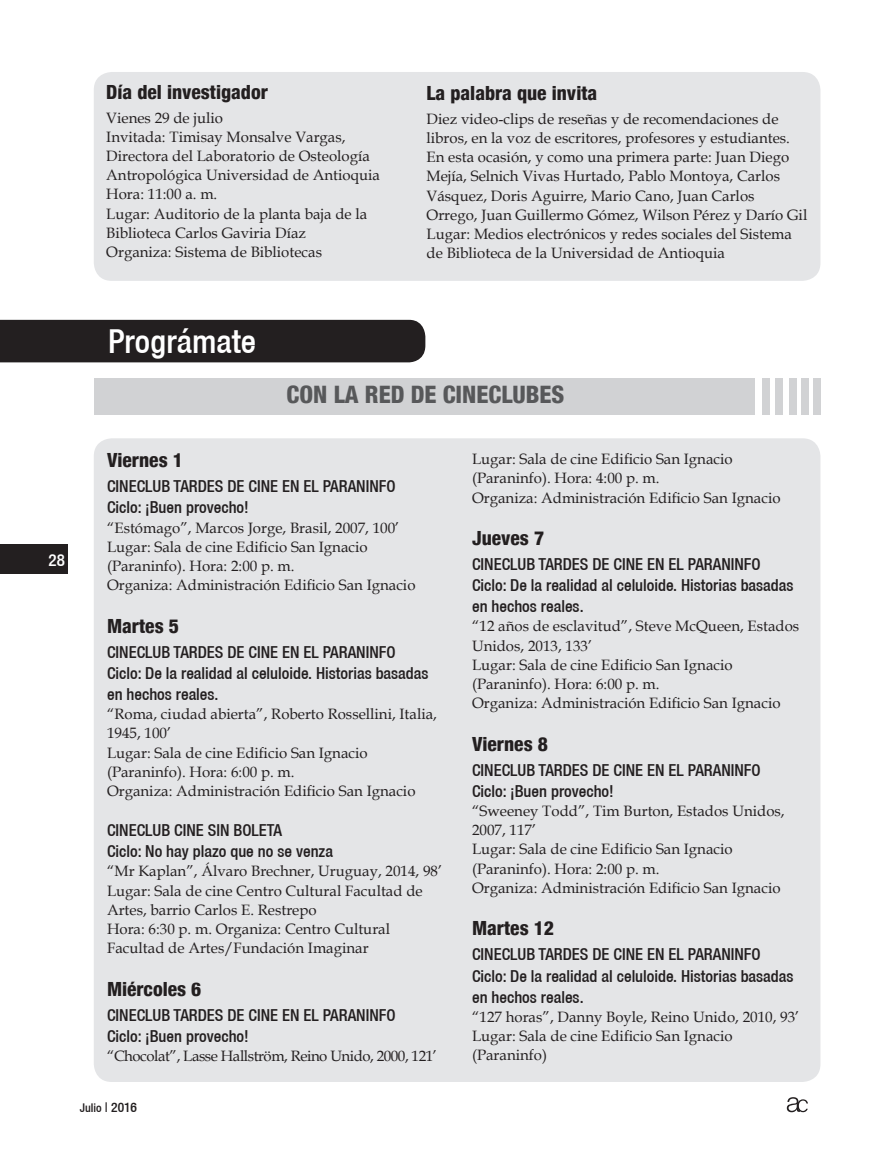
<style>
.page{position:relative;width:893px;height:1149px;background:#fff}
.page>*{position:absolute;margin:0;border:0;box-sizing:border-box;transform-origin:0 0}
.t1{font:500 condensed 33px "Helvetica 67";color:#fff}
.t2{font:800 condensed 24px "Helvetica 87";color:#57585a}
.t3{font:800 condensed 19.5px "Helvetica 87";color:#231f20}
.t4{font:500 condensed 16.95px "Helvetica 67";color:#fff}
.t5{font:500 condensed 16.5px/21px "Helvetica 67";color:#231f20}
.t6{font:15px/19.2px "Book Antiqua";color:#231f20}
.t7{font:15px "Book Antiqua";letter-spacing:-.03em;color:#231f20}
.t8{font:500 condensed 12px "Helvetica 67";color:#231f20}
.s1{font-size:13.5px}
</style>
<div class="page">
<div style="left:0;top:544px;width:68px;height:29px;background:#231f20"></div>
<svg style="left:787px;top:1097px;width:21px;height:14px"></svg>
<div style="left:94px;top:72px;width:726px;height:209px;background:#e4e5e7;border-radius:18px"></div>
<div style="left:94px;top:378px;width:661px;height:36px;background:#d1d2d4"></div>
<div style="left:813px;top:378px;width:7px;height:36px;background:#d1d2d4"></div>
<div style="left:801px;top:378px;width:7px;height:36px;background:#d1d2d4"></div>
<div style="left:789px;top:378px;width:8px;height:36px;background:#d1d2d4"></div>
<div style="left:776px;top:378px;width:7px;height:36px;background:#d1d2d4"></div>
<div style="left:762px;top:378px;width:7px;height:36px;background:#d1d2d4"></div>
<div style="left:0;top:320px;width:425px;height:42px;background:#231f20"></div>
<div style="left:94px;top:438px;width:726px;height:643px;background:#e4e5e7;border-radius:18px"></div>
<h3 class="t3" style="left:106px;top:80px;width:163px">Día del investigador</h3>
<p class="t6" style="left:106px;top:107px;width:275px">Vienes 29 de julio<br>Invitada: Timisay Monsalve Vargas,<br>Directora del Laboratorio de Osteología<br>Antropológica Universidad de Antioquia<br>Hora: 11:00 a. m.<br>Lugar: Auditorio de la planta baja de la<br>Biblioteca Carlos Gaviria Díaz<br>Organiza: Sistema de Bibliotecas</p>
<h3 class="t3" style="left:427px;top:81px;width:172px">La palabra que invita</h3>
<p class="t6" style="left:427px;top:109px;width:382px">Diez video-clips de reseñas y de recomendaciones de libros, en la voz de escritores, profesores y estudiantes.<br>En esta ocasión, y como una primera parte: Juan Diego Mejía, Selnich Vivas Hurtado, Pablo Montoya, Carlos Vásquez, Doris Aguirre, Mario Cano, Juan Carlos Orrego, Juan Guillermo Gómez, Wilson Pérez y Darío Gil Lugar: Medios electrónicos y redes sociales del Sistema de Biblioteca de la Universidad de Antioquia</p>
<h1 class="t1" style="left:108px;top:321px;width:150px">Prográmate</h1>
<h2 class="t2" style="left:287px;top:380px;width:279px">CON LA RED DE CINECLUBES</h2>
<p class="t4" style="left:49px;top:549px;width:18px">28</p>
<h3 class="t3" style="left:107px;top:448px;width:77px">Viernes 1</h3>
<p class="t5" style="left:107px;top:475px;width:290px">CINECLUB TARDES DE CINE EN EL PARANINFO<br>Ciclo: ¡Buen provecho!</p>
<p class="t6" style="left:107px;top:517px;width:310px">“Estómago”, Marcos Jorge, Brasil, 2007, 100’ Lugar: Sala de cine Edificio San Ignacio (Paraninfo). Hora: 2:00 p. m.<br>Organiza: Administración Edificio San Ignacio</p>
<h3 class="t3" style="left:107px;top:613px;width:73px">Martes 5</h3>
<p class="t5" style="left:107px;top:641px;width:323px">CINECLUB TARDES DE CINE EN EL PARANINFO<br>Ciclo: De la realidad al celuloide. Historias basadas en hechos reales.</p>
<p class="t6" style="left:107px;top:703px;width:331px">“Roma, ciudad abierta”, Roberto Rossellini, Italia, 1945, 100’<br>Lugar: Sala de cine Edificio San Ignacio (Paraninfo). Hora: 6:00 p. m.<br>Organiza: Administración Edificio San Ignacio</p>
<p class="t5" style="left:107px;top:819px;width:227px">CINECLUB CINE SIN BOLETA<br>Ciclo: No hay plazo que no se venza</p>
<p class="t6" style="left:107px;top:861px;width:337px">“Mr Kaplan”, Álvaro Brechner, Uruguay, 2014, 98’ Lugar: Sala de cine Centro Cultural Facultad de Artes, barrio Carlos E. Restrepo<br>Hora: 6:30 p. m. Organiza: Centro Cultural Facultad de Artes/Fundación Imaginar</p>
<h3 class="t3" style="left:107px;top:976px;width:96px">Miércoles 6</h3>
<p class="t5" style="left:107px;top:1003px;width:290px">CINECLUB TARDES DE CINE EN EL PARANINFO<br>Ciclo: ¡Buen provecho!</p>
<p class="t7" style="left:107px;top:1045px;width:331px">“Chocolat”, Lasse Hallström, Reino Unido, 2000, 121’</p>
<p class="t8" style="left:80px;top:1100px;width:59px">Julio <span class="s1">| 2016</span></p>
<p class="t6" style="left:472px;top:449px;width:310px">Lugar: Sala de cine Edificio San Ignacio (Paraninfo). Hora: 4:00 p. m.<br>Organiza: Administración Edificio San Ignacio</p>
<h3 class="t3" style="left:472px;top:525px;width:74px">Jueves 7</h3>
<p class="t5" style="left:472px;top:553px;width:323px">CINECLUB TARDES DE CINE EN EL PARANINFO<br>Ciclo: De la realidad al celuloide. Historias basadas en hechos reales.</p>
<p class="t6" style="left:472px;top:616px;width:329px">“12 años de esclavitud”, Steve McQueen, Estados Unidos, 2013, 133’<br>Lugar: Sala de cine Edificio San Ignacio (Paraninfo). Hora: 6:00 p. m.<br>Organiza: Administración Edificio San Ignacio</p>
<h3 class="t3" style="left:472px;top:731px;width:77px">Viernes 8</h3>
<p class="t5" style="left:472px;top:759px;width:290px">CINECLUB TARDES DE CINE EN EL PARANINFO<br>Ciclo: ¡Buen provecho!</p>
<p class="t6" style="left:472px;top:800px;width:314px">“Sweeney Todd”, Tim Burton, Estados Unidos, 2007, 117’<br>Lugar: Sala de cine Edificio San Ignacio (Paraninfo). Hora: 2:00 p. m.<br>Organiza: Administración Edificio San Ignacio</p>
<h3 class="t3" style="left:472px;top:915px;width:84px">Martes 12</h3>
<p class="t5" style="left:472px;top:943px;width:323px">CINECLUB TARDES DE CINE EN EL PARANINFO<br>Ciclo: De la realidad al celuloide. Historias basadas en hechos reales.</p>
<p class="t6" style="left:472px;top:1006px;width:329px">“127 horas”, Danny Boyle, Reino Unido, 2010, 93’<br>Lugar: Sala de cine Edificio San Ignacio (Paraninfo)</p>
</div>
